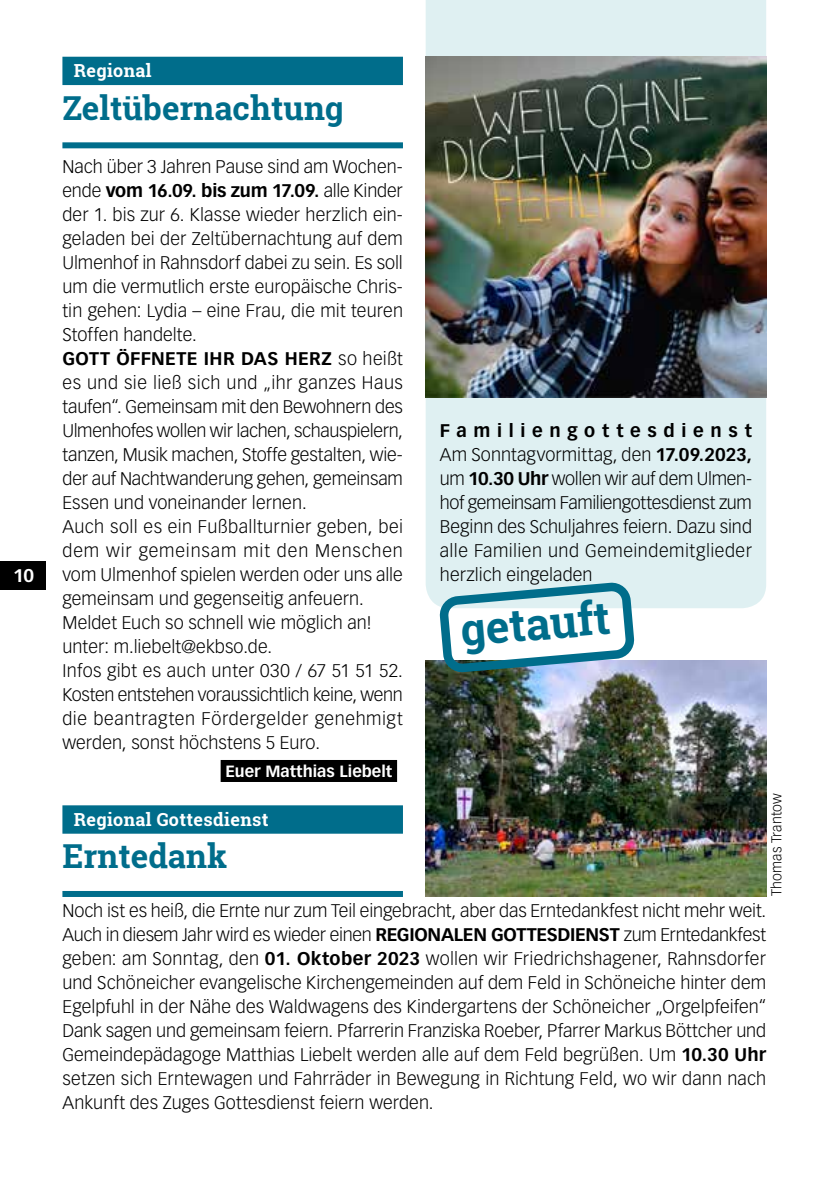
<style>
.page{position:relative;width:840px;height:1191px;background:#fff}
.page>*{position:absolute;margin:0;border:0;box-sizing:border-box;transform-origin:0 0}
.t1{font:700 45px "Roboto Slab";color:#006d8b}
.t2{font:700 33px "Roboto Slab";color:#006d8b}
.t3{font:300 18px/24px "Vectora LT Std";letter-spacing:.005em;color:#000;text-align:justify}
.t4{font:700 18px "Roboto Slab";letter-spacing:.02em;color:#fff}
.t5{font:700 18px "Vectora LT Std";color:#fff}
.t6{font:700 16px "Vectora LT Std";color:#fff}
.t7{font:300 14px "Vectora LT Std";letter-spacing:.015em;color:#000}
.s1{font-weight:700}
</style>
<div class="page">
<div style="left:425px;top:0;width:340px;height:608px;background:#dff0f2"></div>
<div style="left:62px;top:57px;width:341px;height:28px;background:#006d8b"></div>
<div style="left:62px;top:142px;width:341px;height:6px;background:#006d8b"></div>
<img style="left:425px;top:57px;width:340px;height:340px">
<div style="left:62px;top:805px;width:341px;height:28px;background:#006d8b"></div>
<div style="left:62px;top:891px;width:341px;height:6px;background:#006d8b"></div>
<img style="left:425px;top:660px;width:340px;height:236px">
<div style="left:220px;top:760px;width:177px;height:22px;background:#000"></div>
<svg style="left:434px;top:577px;width:204px;height:101px"></svg>
<div style="left:0;top:561px;width:45px;height:28px;background:#000"></div>
<p class="t5" style="left:13px;top:565px;width:22px">10</p>
<p class="t4" style="left:74px;top:59px;width:79px">Regional</p>
<h2 class="t2" style="left:62px;top:85px;width:282px">Zeltübernachtung</h2>
<p class="t3" style="left:62px;top:155px;width:342px;text-align:left">Nach über 3 Jahren Pause sind am Wochen&shy;ende <span class="s1">vom 16.09. bis zum 17.09.</span> alle Kinder der 1. bis zur 6. Klasse wieder herzlich ein&shy;geladen bei der Zeltübernachtung auf dem Ulmenhof in Rahnsdorf dabei zu sein. Es soll um die vermutlich erste europäische Chris&shy;tin gehen: Lydia – eine Frau, die mit teuren Stoffen handelte.<br><span class="s1">GOTT ÖFFNETE IHR DAS HERZ</span> so heißt es und sie ließ sich und „ihr ganzes Haus taufen“. Gemeinsam mit den Bewohnern des Ulmenhofes wollen wir lachen, schauspielern, tanzen, Musik machen, Stoffe gestalten, wie&shy;der auf Nachtwanderung gehen, gemeinsam Essen und voneinander lernen.<br>Auch soll es ein Fußballturnier geben, bei dem wir gemeinsam mit den Menschen vom Ulmenhof spielen werden oder uns alle gemeinsam und gegenseitig anfeuern.<br>Meldet Euch so schnell wie möglich an! unter: m.liebelt@ekbso.de.<br>Infos gibt es auch unter 030 / 67 51 51 52.<br>Kosten entstehen voraussichtlich keine, wenn die beantragten Fördergelder genehmigt werden, sonst höchstens 5 Euro.</p>
<p class="t6" style="left:225px;top:761px;width:168px">Euer Matthias Liebelt</p>
<p class="t4" style="left:74px;top:807px;width:196px">Regional Gottesdienst</p>
<h2 class="t2" style="left:62px;top:833px;width:166px">Erntedank</h2>
<p class="t3" style="left:439px;top:419px;width:313px"><span class="s1">Familiengottesdienst </span>Am Sonntagvormittag, den <span class="s1">17.09.2023, </span>um <span class="s1">10.30 Uhr</span> wollen wir auf dem Ulmen&shy;hof gemeinsam Familiengottesdienst zum Beginn des Schuljahres feiern. Dazu sind alle Familien und Gemeindemitglieder herzlich eingeladen</p>
<h1 class="t1" style="left:457px;top:599px;width:152px;rotate:-5deg">getauft</h1>
<p class="t7" style="left:768px;top:896px;width:105px;rotate:-90deg">Thomas Trantow</p>
<p class="t3" style="left:62px;top:899px;width:705px">Noch ist es heiß, die Ernte nur zum Teil eingebracht, aber das Erntedankfest nicht mehr weit.<br>Auch in diesem Jahr wird es wieder einen <span class="s1">REGIONALEN GOTTESDIENST</span> zum Erntedankfest geben: am Sonntag, den <span class="s1">01. Oktober 2023</span> wollen wir Friedrichshagener, Rahnsdorfer und Schöneicher evangelische Kirchengemeinden auf dem Feld in Schöneiche hinter dem Egelpfuhl in der Nähe des Waldwagens des Kindergartens der Schöneicher „Orgelpfeifen“ Dank sagen und gemeinsam feiern. Pfarrerin Franziska Roeber, Pfarrer Markus Böttcher und Gemeindepädagoge Matthias Liebelt werden alle auf dem Feld begrüßen. Um <span class="s1">10.30 Uhr </span>setzen sich Erntewagen und Fahrräder in Bewegung in Richtung Feld, wo wir dann nach Ankunft des Zuges Gottesdienst feiern werden.</p>
</div>
